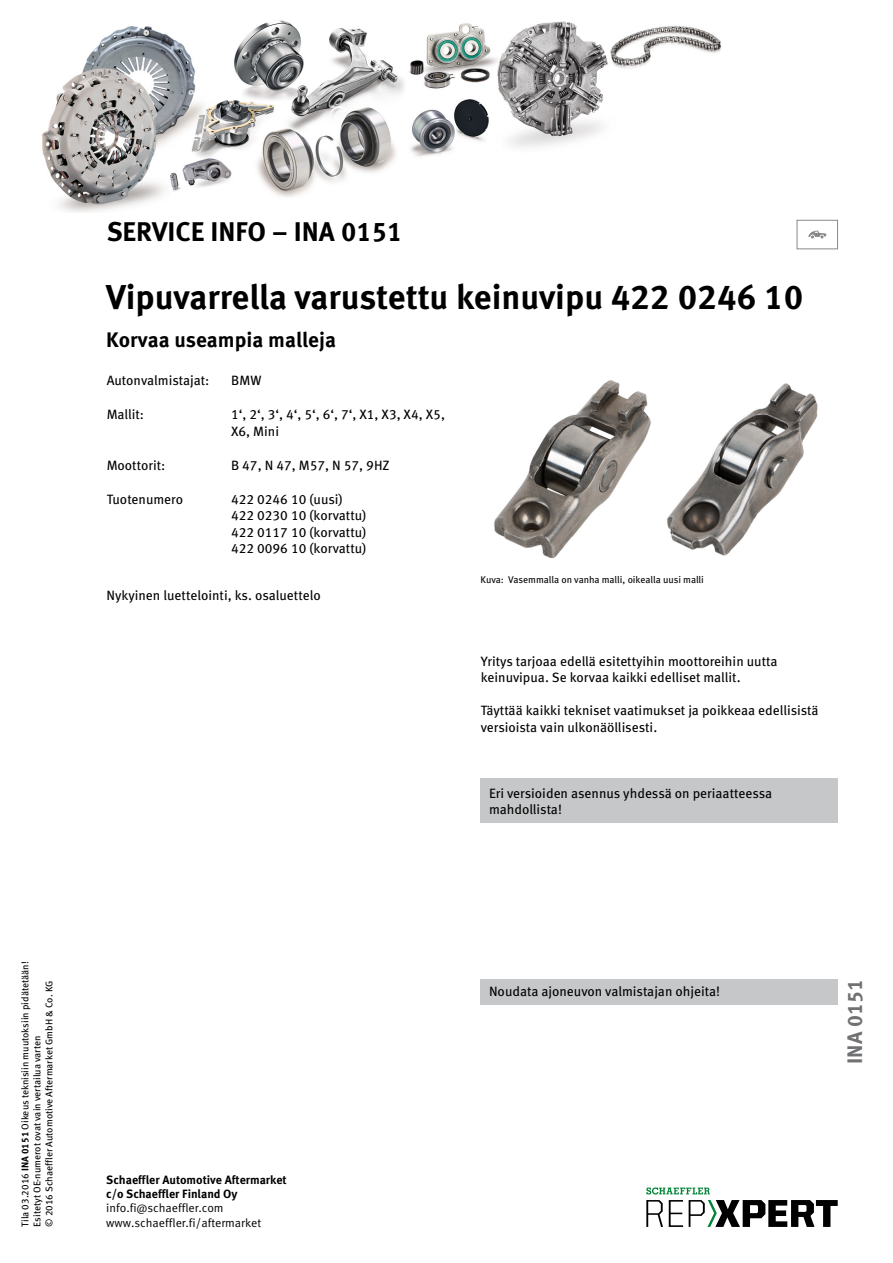
<style>
.page{position:relative;width:893px;height:1263px;background:#fff}
.page>*{position:absolute;margin:0;border:0;box-sizing:border-box;transform-origin:0 0}
.t1{font:700 34.5px "Meta Pro";color:#000}
.t2{font:700 27px "Meta Pro";color:#000}
.t3{font:700 21px "Meta Pro";color:#000}
.t4{font:700 21px "Meta Pro";color:#707172}
.t5{font:13.5px/16.5px "Meta Pro";color:#000}
.t6{font:700 12px/14.4px "Meta Pro";color:#000}
.t7{font:12px/14.4px "Meta Pro Norm";color:#000}
.t8{font:9.75px/12px "Meta Pro";color:#000}
.s1{font-weight:700}
</style>
<div class="page">
<div style="left:480px;top:778px;width:358px;height:45px;background:#c6c7c8"></div>
<img style="left:494px;top:380px;width:324px;height:179px">
<div style="left:480px;top:980px;width:358px;height:25px;background:#c6c7c8"></div>
<div style="left:797px;top:220px;width:41px;height:29px;border:1px solid #87888a"></div>
<svg style="left:808px;top:231px;width:18px;height:7px"></svg>
<img style="left:42px;top:20px;width:679px;height:192px">
<svg style="left:646px;top:1200px;width:17px;height:27px"></svg>
<svg style="left:669px;top:1200px;width:14px;height:27px"></svg>
<svg style="left:689px;top:1200px;width:149px;height:27px"></svg>
<svg style="left:646px;top:1187px;width:64px;height:7px"></svg>
<h2 class="t2" style="left:107px;top:210px;width:297px">SERVICE INFO – INA 0151</h2>
<h1 class="t1" style="left:106px;top:270px;width:699px">Vipuvarrella varustettu keinuvipu 422 0246 10</h1>
<h3 class="t3" style="left:106px;top:323px;width:231px">Korvaa useampia malleja</h3>
<p class="t5" style="left:107px;top:371px;width:104px">Autonvalmistajat:</p>
<p class="t5" style="left:231px;top:371px;width:32px">BMW</p>
<p class="t5" style="left:107px;top:405px;width:39px">Mallit:</p>
<p class="t5" style="left:231px;top:405px;width:215px">1‘, 2‘, 3‘, 4‘, 5‘, 6‘, 7‘, X1, X3, X4, X5,<br>X6, Mini</p>
<p class="t5" style="left:107px;top:456px;width:60px">Moottorit:</p>
<p class="t5" style="left:231px;top:456px;width:160px">B 47, N 47, M57, N 57, 9HZ</p>
<p class="t5" style="left:107px;top:490px;width:78px">Tuotenumero</p>
<p class="t5" style="left:231px;top:490px;width:137px">422 0246 10 (uusi)<br>422 0230 10 (korvattu)<br>422 0117 10 (korvattu)<br>422 0096 10 (korvattu)</p>
<p class="t5" style="left:106px;top:586px;width:216px">Nykyinen luettelointi, ks. osaluettelo</p>
<p class="t8" style="left:480px;top:572px;width:225px">Kuva: Vasemmalla on vanha malli, oikealla uusi malli</p>
<p class="t5" style="left:481px;top:652px;width:298px">Yritys tarjoaa edellä esitettyihin moottoreihin uutta keinuvipua. Se korvaa kaikki edelliset mallit.</p>
<p class="t5" style="left:481px;top:701px;width:339px">Täyttää kaikki tekniset vaatimukset ja poikkeaa edellisistä versioista vain ulkonäöllisesti.</p>
<p class="t5" style="left:489px;top:784px;width:285px">Eri versioiden asennus yhdessä on periaatteessa mahdollista!</p>
<p class="t8" style="left:19px;top:1227px;width:267px;rotate:-90deg">Tila 03.2016 <span class="s1">INA 0151</span> Oikeus teknisiin muutoksiin pidätetään!<br>Esitetyt OE-numerot ovat vain vertailua varten<br>© 2016 Schaeffler Automotive Aftermarket GmbH &amp; Co. KG</p>
<p class="t6" style="left:106px;top:1171px;width:182px">Schaeffler Automotive Aftermarket c/o Schaeffler Finland Oy</p>
<p class="t7" style="left:106px;top:1200px;width:156px">info.fi@schaeffler.com www.schaeffler.fi/aftermarket</p>
<p class="t5" style="left:489px;top:982px;width:233px">Noudata ajoneuvon valmistajan ohjeita!</p>
<h3 class="t4" style="left:838px;top:1064px;width:86px;rotate:-90deg">INA 0151</h3>
</div>
